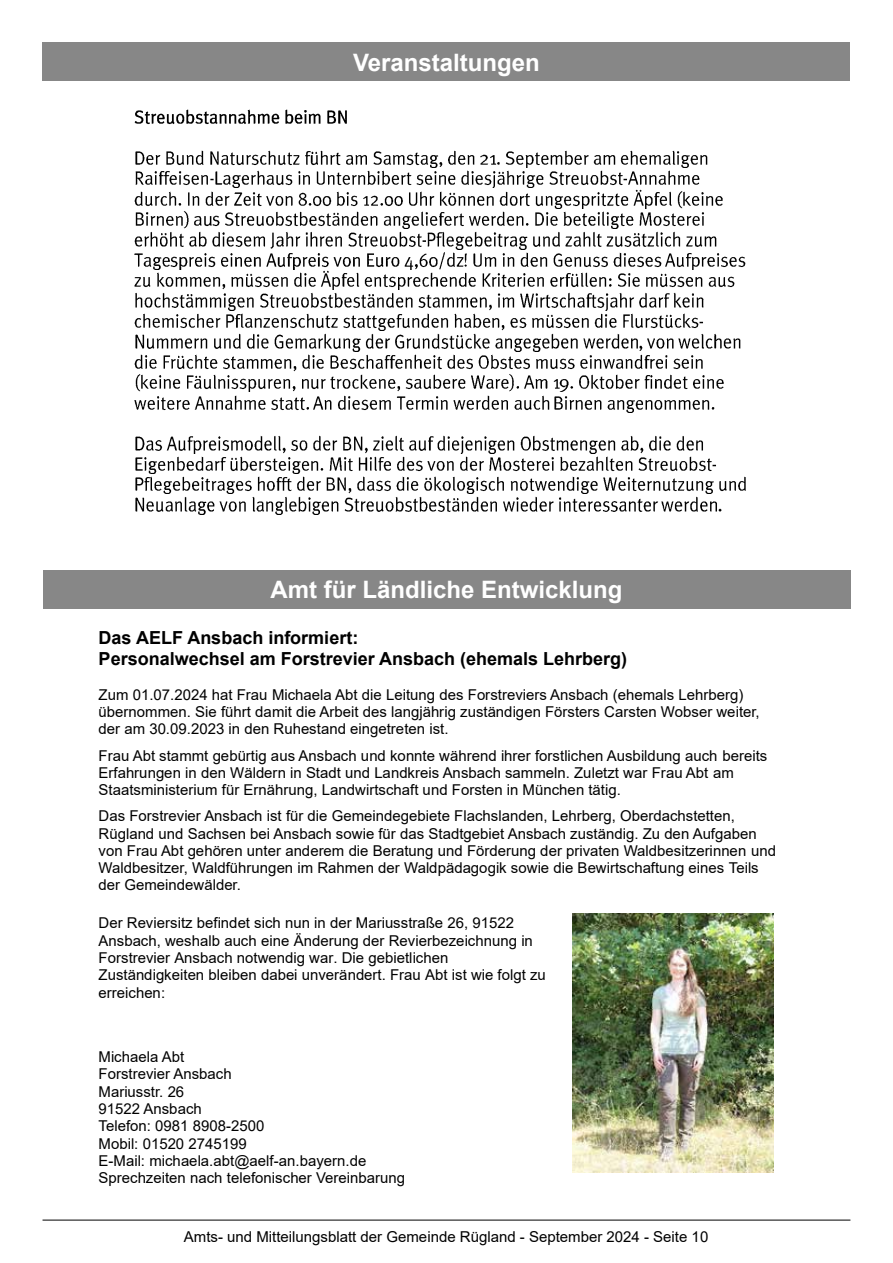
<style>
.page{position:relative;width:893px;height:1263px;background:#fff}
.page>*{position:absolute;margin:0;border:0;box-sizing:border-box;transform-origin:0 0}
.t1{font:700 24px "Arial";color:#fff}
.t2{font:700 18px/20.7px "Arial";color:#000}
.t3{font:15px/17.2px "Arial";color:#000}
</style>
<div class="page">
<div style="left:43px;top:43px;width:807px;height:38px;background:#878787"></div>
<img style="left:134px;top:109px;width:213px;height:16px">
<img style="left:135px;top:150px;width:340px;height:17px">
<img style="left:480px;top:154px;width:17px;height:11px">
<img style="left:497px;top:150px;width:119px;height:17px">
<img style="left:620px;top:150px;width:88px;height:17px">
<img style="left:135px;top:171px;width:73px;height:15px">
<img style="left:210px;top:178px;width:4px;height:3px">
<img style="left:215px;top:167px;width:408px;height:21px">
<img style="left:623px;top:178px;width:4px;height:3px">
<img style="left:628px;top:167px;width:72px;height:18px">
<img style="left:134px;top:189px;width:538px;height:19px">
<img style="left:677px;top:191px;width:46px;height:17px">
<img style="left:135px;top:211px;width:54px;height:18px">
<img style="left:194px;top:216px;width:19px;height:11px">
<img style="left:213px;top:208px;width:491px;height:21px">
<img style="left:134px;top:231px;width:287px;height:18px">
<img style="left:421px;top:236px;width:5px;height:11px">
<img style="left:427px;top:231px;width:133px;height:18px">
<img style="left:565px;top:231px;width:152px;height:16px">
<img style="left:134px;top:253px;width:37px;height:16px">
<img style="left:171px;top:253px;width:229px;height:16px">
<img style="left:404px;top:253px;width:34px;height:16px">
<img style="left:439px;top:249px;width:25px;height:20px">
<img style="left:464px;top:249px;width:202px;height:19px">
<img style="left:666px;top:253px;width:80px;height:16px">
<img style="left:134px;top:270px;width:601px;height:20px">
<img style="left:135px;top:292px;width:569px;height:18px">
<img style="left:134px;top:310px;width:564px;height:21px">
<img style="left:698px;top:321px;width:5px;height:5px">
<img style="left:135px;top:333px;width:503px;height:18px">
<img style="left:639px;top:338px;width:40px;height:13px">
<img style="left:679px;top:333px;width:62px;height:16px">
<img style="left:134px;top:351px;width:569px;height:20px">
<img style="left:135px;top:371px;width:384px;height:21px">
<img style="left:524px;top:375px;width:36px;height:17px">
<img style="left:560px;top:374px;width:164px;height:18px">
<img style="left:134px;top:395px;width:180px;height:16px">
<img style="left:314px;top:395px;width:236px;height:16px">
<img style="left:554px;top:396px;width:161px;height:16px">
<img style="left:135px;top:435px;width:568px;height:18px">
<img style="left:135px;top:453px;width:577px;height:20px">
<img style="left:712px;top:464px;width:4px;height:3px">
<img style="left:135px;top:476px;width:611px;height:18px">
<img style="left:135px;top:496px;width:523px;height:18px">
<img style="left:661px;top:496px;width:56px;height:16px">
<img style="left:718px;top:508px;width:4px;height:4px">
<img style="left:572px;top:913px;width:202px;height:259px">
<div style="left:43px;top:570px;width:807px;height:38px;background:#878787"></div>
<hr style="left:43px;top:1220px;width:807px;height:1px;background:#000">
<h1 class="t1" style="left:353px;top:45px;width:188px">Veranstaltungen</h1>
<h1 class="t1" style="left:270px;top:572px;width:354px">Amt für Ländliche Entwicklung</h1>
<p class="t2" style="left:99px;top:627px;width:530px">Das AELF Ansbach informiert:<br>Personalwechsel am Forstrevier Ansbach (ehemals Lehrberg)</p>
<p class="t3" style="left:99px;top:686px;width:663px">Zum 01.07.2024 hat Frau Michaela Abt die Leitung des Forstreviers Ansbach (ehemals Lehrberg) übernommen. Sie führt damit die Arbeit des langjährig zuständigen Försters Carsten Wobser weiter, der am 30.09.2023 in den Ruhestand eingetreten ist.</p>
<p class="t3" style="left:99px;top:747px;width:670px">Frau Abt stammt gebürtig aus Ansbach und konnte während ihrer forstlichen Ausbildung auch bereits<br>Erfahrungen in den Wäldern in Stadt und Landkreis Ansbach sammeln. Zuletzt war Frau Abt am<br>Staatsministerium für Ernährung, Landwirtschaft und Forsten in München tätig.</p>
<p class="t3" style="left:99px;top:807px;width:679px">Das Forstrevier Ansbach ist für die Gemeindegebiete Flachslanden, Lehrberg, Oberdachstetten, Rügland und Sachsen bei Ansbach sowie für das Stadtgebiet Ansbach zuständig. Zu den Aufgaben von Frau Abt gehören unter anderem die Beratung und Förderung der privaten Waldbesitzerinnen und Waldbesitzer, Waldführungen im Rahmen der Waldpädagogik sowie die Bewirtschaftung eines Teils der Gemeindewälder.</p>
<p class="t3" style="left:99px;top:914px;width:449px">Der Reviersitz befindet sich nun in der Mariusstraße 26, 91522<br>Ansbach, weshalb auch eine Änderung der Revierbezeichnung in Forstrevier Ansbach notwendig war. Die gebietlichen Zuständigkeiten bleiben dabei unverändert. Frau Abt ist wie folgt zu erreichen:</p>
<p class="t3" style="left:99px;top:1048px;width:308px">Michaela Abt<br>Forstrevier Ansbach<br>Mariusstr. 26<br>91522 Ansbach<br>Telefon: 0981 8908-2500<br>Mobil: 01520 2745199<br>E-Mail: michaela.abt@aelf-an.bayern.de<br>Sprechzeiten nach telefonischer Vereinbarung</p>
<p class="t3" style="left:184px;top:1228px;width:526px">Amts- und Mitteilungsblatt der Gemeinde Rügland - September 2024 - Seite 10</p>
</div>
